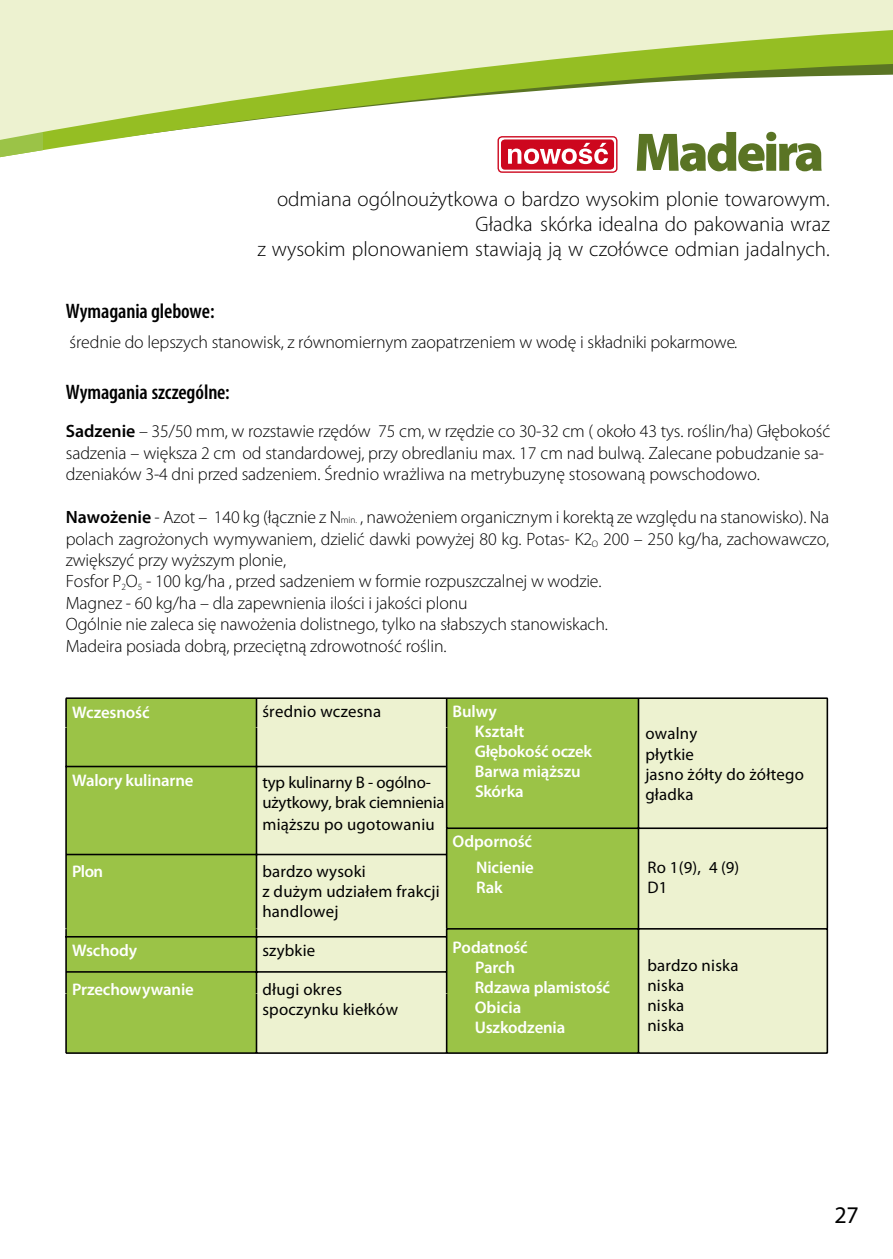
<style>
.page{position:relative;width:893px;height:1259px;background:#fff}
.page>*{position:absolute;margin:0;border:0;box-sizing:border-box;transform-origin:0 0}
.t1{font:900 54.6px "Myriad Pro";letter-spacing:-.05em;color:#5a7424}
.t2{font:24px "Myriad Pro";color:#000}
.t3{font:300 21px/25.2px "Myriad Pro";color:#000;text-align:right}
.t4{font:600 condensed 21px "Myriad Pro";letter-spacing:-.005em;color:#000}
.t5{font:300 17.7px/21.3px "Myriad Pro";letter-spacing:-.005em;color:#000}
.t6{font:16.8px/20.1px "Myriad Pro";letter-spacing:.015em;color:#000}
.t7{font:600 16.8px/20.1px "Myriad Pro";letter-spacing:-.01em;color:#fff}
.t8{font:16.8px/20.1px "Myriad Pro";letter-spacing:-.01em;color:#000}
.s1{font-weight:600}
.s2{font-size:9.6px}
</style>
<div class="page">
<div style="left:66px;top:699px;width:190px;height:353px;background:#9bc347"></div>
<svg style="left:256px;top:699px;width:570px;height:353px;background:#d0e1a1"></svg>
<hr style="left:66px;top:697px;width:190px;height:2px;background:#000">
<hr style="left:65px;top:698px;width:2px;height:29px;background:#000">
<hr style="left:256px;top:697px;width:191px;height:2px;background:#000">
<svg style="left:256px;top:699px;width:1px;height:28px"></svg>
<hr style="left:447px;top:697px;width:191px;height:2px;background:#000">
<svg style="left:446px;top:699px;width:1px;height:28px"></svg>
<hr style="left:638px;top:697px;width:190px;height:2px;background:#000">
<svg style="left:638px;top:699px;width:1px;height:28px"></svg>
<hr style="left:826px;top:698px;width:2px;height:29px;background:#000">
<hr style="left:66px;top:765px;width:380px;height:2px;background:#000">
<hr style="left:65px;top:728px;width:2px;height:100px;background:#000">
<hr style="left:256px;top:728px;width:1px;height:100px;background:#000">
<hr style="left:446px;top:728px;width:1px;height:100px;background:#000">
<hr style="left:638px;top:727px;width:1px;height:101px;background:#000">
<hr style="left:826px;top:727px;width:2px;height:101px;background:#000">
<hr style="left:65px;top:828px;width:2px;height:100px;background:#000">
<hr style="left:256px;top:828px;width:1px;height:100px;background:#000">
<hr style="left:446px;top:827px;width:192px;height:2px;background:#000">
<hr style="left:446px;top:828px;width:1px;height:100px;background:#000">
<hr style="left:638px;top:827px;width:190px;height:2px;background:#000">
<hr style="left:638px;top:828px;width:1px;height:100px;background:#000">
<hr style="left:826px;top:828px;width:2px;height:100px;background:#000">
<hr style="left:67px;top:853px;width:380px;height:2px;background:#000">
<hr style="left:65px;top:929px;width:2px;height:64px;background:#000">
<hr style="left:67px;top:971px;width:380px;height:1px;background:#000">
<hr style="left:256px;top:929px;width:1px;height:64px;background:#000">
<hr style="left:447px;top:928px;width:191px;height:1px;background:#000">
<hr style="left:446px;top:929px;width:1px;height:64px;background:#000">
<hr style="left:638px;top:928px;width:190px;height:1px;background:#000">
<hr style="left:638px;top:929px;width:1px;height:64px;background:#000">
<hr style="left:826px;top:929px;width:2px;height:64px;background:#000">
<hr style="left:65px;top:993px;width:2px;height:59px;background:#000">
<hr style="left:66px;top:936px;width:381px;height:1px;background:#000">
<hr style="left:256px;top:993px;width:1px;height:59px;background:#000">
<hr style="left:446px;top:993px;width:1px;height:59px;background:#000">
<hr style="left:638px;top:993px;width:1px;height:59px;background:#000">
<hr style="left:826px;top:993px;width:2px;height:59px;background:#000">
<hr style="left:66px;top:1052px;width:190px;height:2px;background:#000">
<hr style="left:256px;top:1052px;width:191px;height:2px;background:#000">
<hr style="left:447px;top:1052px;width:191px;height:2px;background:#000">
<hr style="left:638px;top:1052px;width:190px;height:2px;background:#000">
<div style="left:43px;top:0;width:850px;height:27px;background:#edf2d0"></div>
<svg style="left:43px;top:27px;width:850px;height:146px"></svg>
<svg style="left:0;top:0;width:43px;height:158px;background:#e4edc1"></svg>
<div style="left:501px;top:139px;width:113px;height:31px;background:#cd071e;border-radius:4px"></div>
<div style="left:497px;top:136px;width:120px;height:37px;border:1px solid #cd071e;border-radius:4px"></div>
<svg style="left:508px;top:143px;width:100px;height:21px"></svg>
<p class="t4" style="left:66px;top:303px;width:150px">Wymagania glebowe:</p>
<h1 class="t1" style="left:634px;top:120px;width:192px">Madeira</h1>
<p class="t3" style="left:257px;top:186px;width:574px">odmiana ogólnoużytkowa o bardzo wysokim plonie towarowym.<br>Gładka skórka idealna do pakowania wraz<br>z wysokim plonowaniem stawiają ją w czołówce odmian jadalnych.</p>
<p class="t5" style="left:70px;top:332px;width:669px">średnie do lepszych stanowisk, z równomiernym zaopatrzeniem w wodę i składniki pokarmowe.</p>
<p class="t4" style="left:66px;top:384px;width:165px">Wymagania szczególne:</p>
<p class="t5" style="left:66px;top:421px;width:766px"><span class="s1">Sadzenie</span> – 35/50 mm, w rozstawie rzędów 75 cm, w rzędzie co 30-32 cm ( około 43 tys. roślin/ha) Głębokość sadzenia – większa 2 cm od standardowej, przy obredlaniu max. 17 cm nad bulwą. Zalecane pobudzanie sa&shy;dzeniaków 3-4 dni przed sadzeniem. Średnio wrażliwa na metrybuzynę stosowaną powschodowo.</p>
<p class="t5" style="left:66px;top:507px;width:765px"><span class="s1">Nawożenie</span> - Azot – 140 kg (łącznie z N<span class="s2">min.</span> , nawożeniem organicznym i korektą ze względu na stanowisko). Na polach zagrożonych wymywaniem, dzielić dawki powyżej 80 kg. Potas- K2<sub>O</sub> 200 – 250 kg/ha, zachowawczo, zwiększyć przy wyższym plonie,<br>Fosfor P<sub>2</sub>O<sub>5</sub> - 100 kg/ha , przed sadzeniem w formie rozpuszczalnej w wodzie.<br>Magnez - 60 kg/ha – dla zapewnienia ilości i jakości plonu<br>Ogólnie nie zaleca się nawożenia dolistnego, tylko na słabszych stanowiskach.<br>Madeira posiada dobrą, przeciętną zdrowotność roślin.</p>
<p class="t7" style="left:72px;top:703px;width:79px">Wczesność</p>
<p class="t6" style="left:262px;top:702px;width:120px">średnio wczesna</p>
<p class="t7" style="left:475px;top:702px;width:119px;text-indent:-22px">Bulwy<br>Kształt<br>Głębokość oczek<br>Barwa miąższu<br>Skórka</p>
<p class="t7" style="left:72px;top:772px;width:123px">Walory kulinarne</p>
<p class="t8" style="left:262px;top:774px;width:184px">typ kulinarny B - ogólno&shy;użytkowy, brak ciemnienia</p>
<p class="t6" style="left:262px;top:816px;width:174px">miąższu po ugotowaniu</p>
<p class="t7" style="left:453px;top:832px;width:81px">Odporność</p>
<p class="t6" style="left:645px;top:725px;width:160px">owalny<br>płytkie<br>jasno żółty do żółtego gładka</p>
<p class="t7" style="left:72px;top:863px;width:33px">Plon</p>
<p class="t6" style="left:262px;top:863px;width:179px">bardzo wysoki<br>z dużym udziałem frakcji handlowej</p>
<p class="t7" style="left:476px;top:858px;width:59px">Nicienie<br>Rak</p>
<p class="t6" style="left:647px;top:858px;width:93px">Ro 1(9), 4 (9)<br>D1</p>
<p class="t7" style="left:72px;top:941px;width:67px">Wschody</p>
<p class="t6" style="left:262px;top:941px;width:54px">szybkie</p>
<p class="t7" style="left:72px;top:981px;width:123px">Przechowywanie</p>
<p class="t6" style="left:262px;top:981px;width:137px">długi okres spoczynku kiełków</p>
<p class="t7" style="left:475px;top:938px;width:137px;text-indent:-22px">Podatność<br>Parch<br>Rdzawa plamistość<br>Obicia<br>Uszkodzenia</p>
<p class="t6" style="left:647px;top:956px;width:92px">bardzo niska niska<br>niska<br>niska</p>
<h2 class="t2" style="left:834px;top:1200px;width:26px">27</h2>
</div>
